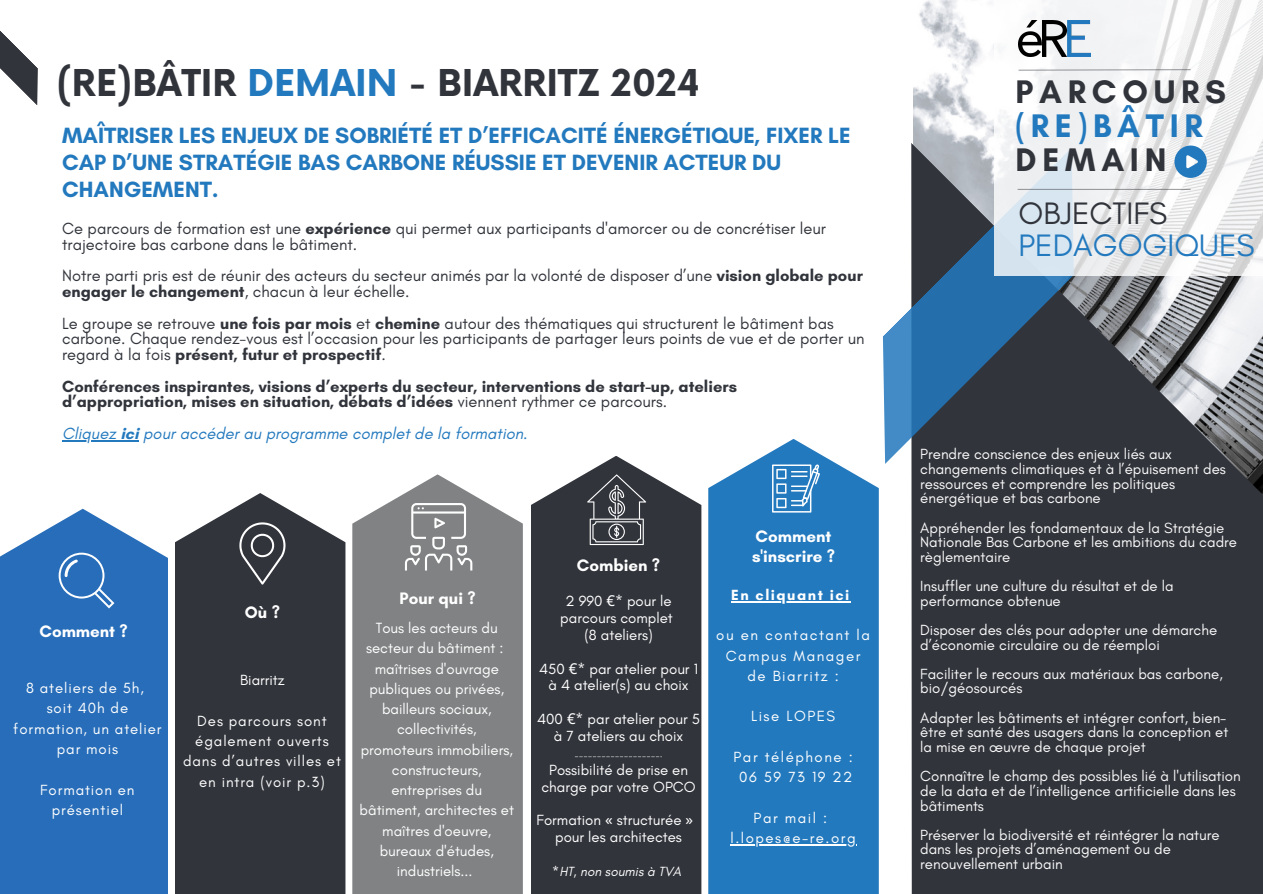
<style>
.page{position:relative;width:1263px;height:894px;background:#fff}
.page>*{position:absolute;margin:0;border:0;box-sizing:border-box;transform-origin:0 0}
.t1{font:700 36px "Now";color:#31343b}
.t2{font:700 33.3px/33.8px "Glacial Indifference";letter-spacing:.175em;color:#2379be}
.t3{font:700 33.3px "Glacial Indifference";letter-spacing:.175em;color:#31343b}
.t4{font:31.65px "Glacial Indifference";color:#2379be}
.t5{font:31.65px "Glacial Indifference";color:#31343b}
.t6{font:700 22.5px/27px "Glacial Indifference";color:#2379be}
.t7{font:700 16.95px/20.1px "Glacial Indifference";color:#fff}
.t8{font:16.5px/15.8px "Glacial Indifference";color:#31343b}
.t9{font:700 16.5px/15.8px "Glacial Indifference";color:#31343b}
.t10{font:italic 16.5px "Glacial Indifference";color:#2379be}
.t11{font:15px/14.5px "Glacial Indifference";color:#fafafa}
.t12{font:15px/20.2px "Glacial Indifference";color:#fff;text-align:center}
.t13{font:15px/20.2px "Glacial Indifference";letter-spacing:.06em;color:#fff;text-align:center}
.t14{font:15px/20.2px "Glacial Indifference";letter-spacing:.1em;color:#fff;text-align:center}
.t15{font:700 15px "Glacial Indifference";letter-spacing:.1em;color:#fff}
.t16{font:italic 13.5px "Glacial Indifference";color:#fff}
.s1{color:#2379be}
.s2{font-weight:700}
.s3{font-weight:400}
.s4{font-weight:700;font-style:normal}
.s5{font-family:"Noto Sans"}
.s6{color:#31343b}
</style>
<div class="page">
<svg style="left:0;top:31px;width:38px;height:74px"></svg>
<hr style="left:62px;top:440px;width:58px;height:1px;background:#2379be">
<svg style="left:120px;top:440px;width:19px;height:1px"></svg>
<img style="left:914px;top:0;width:80px;height:143px">
<svg style="left:911px;top:143px;width:352px;height:750px;fill:#31343b"></svg>
<svg style="left:883px;top:147px;width:191px;height:317px"></svg>
<svg style="left:994px;top:0;width:269px;height:275px;fill:#f0f1f2"></svg>
<hr style="left:1018px;top:189px;width:173px;height:1px;background:#31343b">
<div style="left:0;top:508px;width:168px;height:385px;background:#276db9"></div>
<div style="left:175px;top:493px;width:170px;height:400px;background:#31343b"></div>
<svg style="left:352px;top:474px;width:171px;height:419px;fill:#808283"></svg>
<div style="left:531px;top:456px;width:170px;height:437px;background:#31343b"></div>
<svg style="left:405px;top:503px;width:67px;height:67px"></svg>
<svg style="left:1174px;top:145px;width:33px;height:33px"></svg>
<svg style="left:59px;top:552px;width:55px;height:56px"></svg>
<svg style="left:587px;top:474px;width:59px;height:71px"></svg>
<svg style="left:239px;top:522px;width:46px;height:62px"></svg>
<svg style="left:708px;top:439px;width:171px;height:454px;fill:#2379be"></svg>
<svg style="left:772px;top:464px;width:48px;height:48px"></svg>
<img style="left:1018px;top:20px;width:72px;height:36px">
<svg style="left:1017px;top:68px;width:175px;height:3px"></svg>
<svg style="left:575px;top:755px;width:87px;height:2px"></svg>
<hr style="left:731px;top:600px;width:120px;height:2px;background:#fff">
<hr style="left:731px;top:843px;width:126px;height:2px;background:#fff">
<p class="t1" style="left:56px;top:63px;width:645px">(RE)BÂTIR <span class="s1">DEMAIN</span> - BIARRITZ 2024</p>
<p class="t6" style="left:62px;top:121px;width:790px">MAÎTRISER LES ENJEUX DE SOBRIÉTÉ ET D’EFFICACITÉ ÉNERGÉTIQUE, FIXER LE<br>CAP D’UNE STRATÉGIE BAS CARBONE RÉUSSIE ET DEVENIR ACTEUR DU<br>CHANGEMENT.</p>
<p class="t8" style="left:62px;top:220px;width:765px">Ce parcours de formation est une <span class="s2">expérience</span> qui permet aux participants d'amorcer ou de concrétiser leur trajectoire bas carbone dans le bâtiment.</p>
<p class="t8" style="left:62px;top:268px;width:802px">Notre parti pris est de réunir des acteurs du secteur animés par la volonté de disposer d’une <span class="s2">vision globale pour engager le changement</span>, chacun à leur échelle.</p>
<p class="t8" style="left:62px;top:315px;width:804px">Le groupe se retrouve <span class="s2">une fois par mois</span> et <span class="s2">chemine</span> autour des thématiques qui structurent le bâtiment bas carbone. Chaque rendez-vous est l’occasion pour les participants de partager leurs points de vue et de porter un regard à la fois <span class="s2">présent, futur et prospectif</span>.</p>
<p class="t9" style="left:62px;top:378px;width:676px">Conférences inspirantes, visions d’experts du secteur, interventions de start-up, ateliers d’appropriation, mises en situation, débats d’idées <span class="s3">viennent rythmer ce parcours.</span></p>
<p class="t10" style="left:62px;top:423px;width:467px">Cliquez <span class="s4">ici</span> pour accéder au programme complet de la formation.</p>
<p class="t7" style="left:39px;top:621px;width:90px">Comment ?</p>
<p class="t13" style="left:26px;top:677px;width:119px">8 ateliers de 5h,</p>
<p class="t13" style="left:13px;top:698px;width:150px">soit 40h de formation, un atelier par mois</p>
<p class="t13" style="left:40px;top:778px;width:96px">Formation en présentiel</p>
<p class="t7" style="left:245px;top:601px;width:36px">Où ?</p>
<p class="t12" style="left:240px;top:669px;width:46px">Biarritz</p>
<p class="t13" style="left:183px;top:710px;width:159px">Des parcours sont également ouverts dans d’autres villes et en intra (voir p.3)</p>
<p class="t7" style="left:400px;top:588px;width:77px">Pour qui ?</p>
<p class="t12" style="left:366px;top:617px;width:139px">Tous les acteurs du secteur du bâtiment :</p>
<p class="t12" style="left:360px;top:658px;width:156px">maîtrises d'ouvrage publiques ou privées, bailleurs sociaux, collectivités, promoteurs immobiliers, constructeurs, entreprises du bâtiment, architectes et maîtres d'oeuvre, bureaux d'études, industriels...</p>
<p class="t7" style="left:577px;top:555px;width:85px">Combien ?</p>
<p class="t12" style="left:560px;top:592px;width:114px;line-height:16.8px">2 990 <span class="s5">€</span>* pour le parcours complet</p>
<p class="t12" style="left:584px;top:624px;width:70px">(8 ateliers)</p>
<p class="t12" style="left:539px;top:659px;width:160px;line-height:16.8px">450 <span class="s5">€</span>* par atelier pour 1 à 4 atelier(s) au choix</p>
<p class="t12" style="left:537px;top:710px;width:164px;line-height:16.8px">400 <span class="s5">€</span>* par atelier pour 5 à 7 ateliers au choix</p>
<p class="t12" style="left:541px;top:761px;width:156px;line-height:16.8px">Possibilité de prise en charge par votre OPCO</p>
<p class="t12" style="left:537px;top:809px;width:158px">Formation <span class="s5">«</span> structurée <span class="s5">»</span></p>
<p class="t12" style="left:555px;top:826px;width:128px">pour les architectes</p>
<p class="t16" style="left:552px;top:863px;width:131px">*HT, non soumis à TVA</p>
<p class="t7" style="left:752px;top:526px;width:84px">Comment s'inscrire ?</p>
<p class="t15" style="left:731px;top:585px;width:120px">En cliquant ici</p>
<p class="t14" style="left:716px;top:624px;width:155px">ou en contactant la<br>Campus Manager de Biarritz :</p>
<p class="t14" style="left:751px;top:705px;width:86px">Lise LOPES</p>
<p class="t14" style="left:733px;top:746px;width:121px">Par téléphone :</p>
<p class="t12" style="left:739px;top:766px;width:115px">06 59 73 19 22</p>
<p class="t12" style="left:754px;top:807px;width:75px">Par mail :</p>
<p class="t14" style="left:731px;top:827px;width:127px">l.lopes@e-re.org</p>
<p class="t3" style="left:1015px;top:72px;width:212px">PARCOURS</p>
<p class="t2" style="left:1015px;top:108px;width:189px">(RE)BÂTIR<br><span class="s6">DEMAIN</span></p>
<p class="t5" style="left:1018px;top:194px;width:150px">OBJECTIFS</p>
<p class="t4" style="left:1018px;top:226px;width:238px">PEDAGOGIQUES</p>
<p class="t11" style="left:920px;top:446px;width:307px">Prendre conscience des enjeux liés aux changements climatiques et à l’épuisement des ressources et comprendre les politiques énergétique et bas carbone</p>
<p class="t11" style="left:920px;top:520px;width:318px">Appréhender les fondamentaux de la Stratégie<br>Nationale Bas Carbone et les ambitions du cadre règlementaire</p>
<p class="t11" style="left:920px;top:578px;width:255px">Insuffler une culture du résultat et de la performance obtenue</p>
<p class="t11" style="left:920px;top:622px;width:298px">Disposer des clés pour adopter une démarche d’économie circulaire ou de réemploi</p>
<p class="t11" style="left:920px;top:666px;width:304px">Faciliter le recours aux matériaux bas carbone, bio/géosourcés</p>
<p class="t11" style="left:920px;top:710px;width:310px">Adapter les bâtiments et intégrer confort, bien&shy;être et santé des usagers dans la conception et la mise en œuvre de chaque projet</p>
<p class="t11" style="left:920px;top:768px;width:322px">Connaître le champ des possibles lié à l'utilisation de la data et de l’intelligence artificielle dans les bâtiments</p>
<p class="t11" style="left:920px;top:827px;width:301px">Préserver la biodiversité et réintégrer la nature dans les projets d’aménagement ou de renouvellement urbain</p>
</div>
